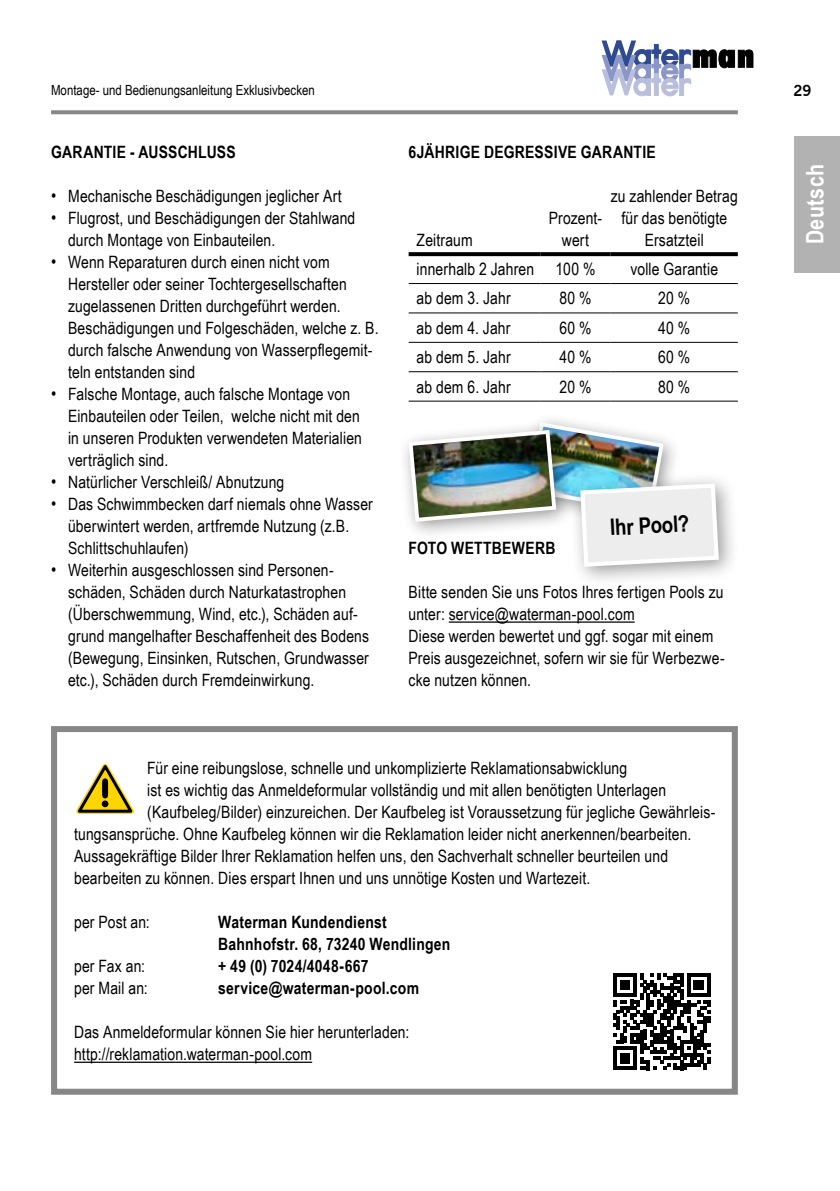
<style>
.page{position:relative;width:840px;height:1191px;background:#fff}
.page>*{position:absolute;margin:0;border:0;box-sizing:border-box;transform-origin:0 0}
.t1{font:700 24px "Arial Narrow";letter-spacing:.02em;color:#fff}
.t2{font:700 22.6px "Arial Narrow";color:#000}
.t3{font:17px/22px "Arial Narrow";letter-spacing:.01em;color:#000}
.t4{font:700 17px/22px "Arial Narrow";letter-spacing:.015em;color:#000}
.t5{font:700 15px "News Gothic BT";color:#000}
.t6{font:14px "Arial Narrow";color:#000}
.s1{font-size:18px}
</style>
<div class="page">
<svg style="left:51px;top:110px;width:686px;height:4px;background:#8f8f8f"></svg>
<div style="left:794px;top:136px;width:45px;height:136px;background:#b3b2b2"></div>
<svg style="left:601px;top:41px;width:151px;height:55px"></svg>
<hr style="left:74px;top:1061px;width:238px;height:1px;background:#000">
<svg style="left:76px;top:763px;width:58px;height:52px"></svg>
<div style="left:51px;top:726px;width:686px;height:368px;border:6px solid #878787"></div>
<svg style="left:613px;top:973px;width:96px;height:97px"></svg>
<hr style="left:448px;top:621px;width:186px;height:1px;background:#000">
<svg style="left:408px;top:252px;width:132px;height:4px"></svg>
<svg style="left:540px;top:252px;width:70px;height:4px"></svg>
<svg style="left:610px;top:252px;width:127px;height:4px"></svg>
<hr style="left:408px;top:283px;width:132px;height:1px;background:#000">
<hr style="left:540px;top:283px;width:70px;height:1px;background:#000">
<hr style="left:610px;top:283px;width:127px;height:1px;background:#000">
<hr style="left:408px;top:312px;width:132px;height:1px;background:#000">
<hr style="left:540px;top:312px;width:70px;height:1px;background:#000">
<hr style="left:610px;top:312px;width:127px;height:1px;background:#000">
<hr style="left:408px;top:342px;width:132px;height:1px;background:#000">
<hr style="left:540px;top:342px;width:70px;height:1px;background:#000">
<hr style="left:610px;top:342px;width:127px;height:1px;background:#000">
<hr style="left:408px;top:371px;width:132px;height:1px;background:#000">
<hr style="left:540px;top:371px;width:70px;height:1px;background:#000">
<hr style="left:610px;top:371px;width:127px;height:1px;background:#000">
<hr style="left:408px;top:400px;width:132px;height:1px;background:#000">
<hr style="left:540px;top:400px;width:70px;height:1px;background:#000">
<hr style="left:610px;top:400px;width:127px;height:1px;background:#000">
<div style="left:568px;top:471px;width:170px;height:116px;background:#000;opacity:.4"></div>
<img style="left:406px;top:420px;width:314px;height:149px">
<p class="t6" style="left:51px;top:80px;width:265px">Montage- und Bedienungsanleitung Exklusivbecken</p>
<p class="t4" style="left:51px;top:140px;width:186px">GARANTIE - AUSSCHLUSS</p>
<p class="t3" style="left:51px;top:184px;width:292px"><span class="s1">•</span> Mechanische Beschädigungen jeglicher Art</p>
<p class="t3" style="left:68px;top:206px;width:288px;text-indent:-17px"><span class="s1">•</span> Flugrost, und Beschädigungen der Stahlwand durch Montage von Einbauteilen.</p>
<p class="t3" style="left:68px;top:250px;width:312px;text-indent:-17px"><span class="s1">•</span> Wenn Reparaturen durch einen nicht vom Hersteller oder seiner Tochtergesellschaften zugelassenen Dritten durchgeführt werden.<br>Beschädigungen und Folgeschäden, welche z. B. durch falsche Anwendung von Wasserpflegemit&shy;teln entstanden sind</p>
<p class="t3" style="left:68px;top:382px;width:295px;text-indent:-17px"><span class="s1">•</span> Falsche Montage, auch falsche Montage von Einbauteilen oder Teilen, welche nicht mit den in unseren Produkten verwendeten Materialien verträglich sind.</p>
<p class="t3" style="left:51px;top:470px;width:235px"><span class="s1">•</span> Natürlicher Verschleiß/ Abnutzung</p>
<p class="t3" style="left:68px;top:492px;width:306px;text-indent:-17px"><span class="s1">•</span> Das Schwimmbecken darf niemals ohne Wasser überwintert werden, artfremde Nutzung (z.B.<br>Schlittschuhlaufen)</p>
<p class="t3" style="left:68px;top:558px;width:302px;text-indent:-17px"><span class="s1">•</span> Weiterhin ausgeschlossen sind Personen&shy;schäden, Schäden durch Naturkatastrophen (Überschwemmung, Wind, etc.), Schäden auf&shy;grund mangelhafter Beschaffenheit des Bodens (Bewegung, Einsinken, Rutschen, Grundwasser etc.), Schäden durch Fremdeinwirkung.</p>
<p class="t4" style="left:408px;top:140px;width:248px">6JÄHRIGE DEGRESSIVE GARANTIE</p>
<p class="t3" style="left:416px;top:228px;width:58px">Zeitraum</p>
<p class="t3" style="left:548px;top:206px;width:55px;text-align:center">Prozent&shy;wert</p>
<p class="t3" style="left:610px;top:184px;width:128px;text-align:center">zu zahlender Betrag für das benötigte<br>Ersatzteil</p>
<p class="t3" style="left:416px;top:257px;width:119px">innerhalb 2 Jahren</p>
<p class="t3" style="left:555px;top:257px;width:41px">100 %</p>
<p class="t3" style="left:630px;top:257px;width:89px">volle Garantie</p>
<p class="t3" style="left:416px;top:287px;width:95px">ab dem 3. Jahr</p>
<p class="t3" style="left:559px;top:287px;width:34px">80 %</p>
<p class="t3" style="left:658px;top:287px;width:33px">20 %</p>
<p class="t3" style="left:416px;top:316px;width:95px">ab dem 4. Jahr</p>
<p class="t3" style="left:559px;top:316px;width:34px">60 %</p>
<p class="t3" style="left:657px;top:316px;width:34px">40 %</p>
<p class="t3" style="left:416px;top:345px;width:95px">ab dem 5. Jahr</p>
<p class="t3" style="left:559px;top:345px;width:34px">40 %</p>
<p class="t3" style="left:657px;top:345px;width:34px">60 %</p>
<p class="t3" style="left:416px;top:375px;width:95px">ab dem 6. Jahr</p>
<p class="t3" style="left:559px;top:375px;width:33px">20 %</p>
<p class="t3" style="left:657px;top:375px;width:34px">80 %</p>
<h2 class="t2" style="left:608px;top:510px;width:81px;rotate:-3deg">Ihr Pool?</h2>
<p class="t4" style="left:408px;top:536px;width:148px">FOTO WETTBEWERB</p>
<p class="t3" style="left:408px;top:580px;width:317px">Bitte senden Sie uns Fotos Ihres fertigen Pools zu unter: service@waterman-pool.com<br>Diese werden bewertet und ggf. sogar mit einem Preis ausgezeichnet, sofern wir sie für Werbezwe&shy;cke nutzen können.</p>
<p class="t3" style="left:147px;top:756px;width:481px">Für eine reibungslose, schnelle und unkomplizierte Reklamationsabwicklung</p>
<p class="t3" style="left:147px;top:778px;width:520px">ist es wichtig das Anmeldeformular vollständig und mit allen benötigten Unterlagen</p>
<p class="t3" style="left:147px;top:800px;width:569px">(Kaufbeleg/Bilder) einzureichen. Der Kaufbeleg ist Voraussetzung für jegliche Gewährleis-</p>
<p class="t3" style="left:74px;top:822px;width:618px">tungsansprüche. Ohne Kaufbeleg können wir die Reklamation leider nicht anerkennen/bearbeiten.</p>
<p class="t3" style="left:74px;top:844px;width:595px">Aussagekräftige Bilder Ihrer Reklamation helfen uns, den Sachverhalt schneller beurteilen und</p>
<p class="t3" style="left:74px;top:866px;width:517px">bearbeiten zu können. Dies erspart Ihnen und uns unnötige Kosten und Wartezeit.</p>
<p class="t3" style="left:74px;top:910px;width:77px">per Post an:</p>
<p class="t4" style="left:218px;top:910px;width:233px">Waterman Kundendienst<br>Bahnhofstr. 68, 73240 Wendlingen</p>
<p class="t3" style="left:74px;top:954px;width:72px">per Fax an:</p>
<p class="t4" style="left:218px;top:954px;width:152px">+ 49 (0) 7024/4048-667</p>
<p class="t3" style="left:74px;top:976px;width:75px">per Mail an:</p>
<p class="t4" style="left:218px;top:976px;width:202px">service@waterman-pool.com</p>
<p class="t3" style="left:74px;top:1020px;width:336px">Das Anmeldeformular können Sie hier herunterladen: http://reklamation.waterman-pool.com</p>
<p class="t5" style="left:793px;top:82px;width:20px">29</p>
<h1 class="t1" style="left:796px;top:244px;width:82px;rotate:-90deg">Deutsch</h1>
</div>
